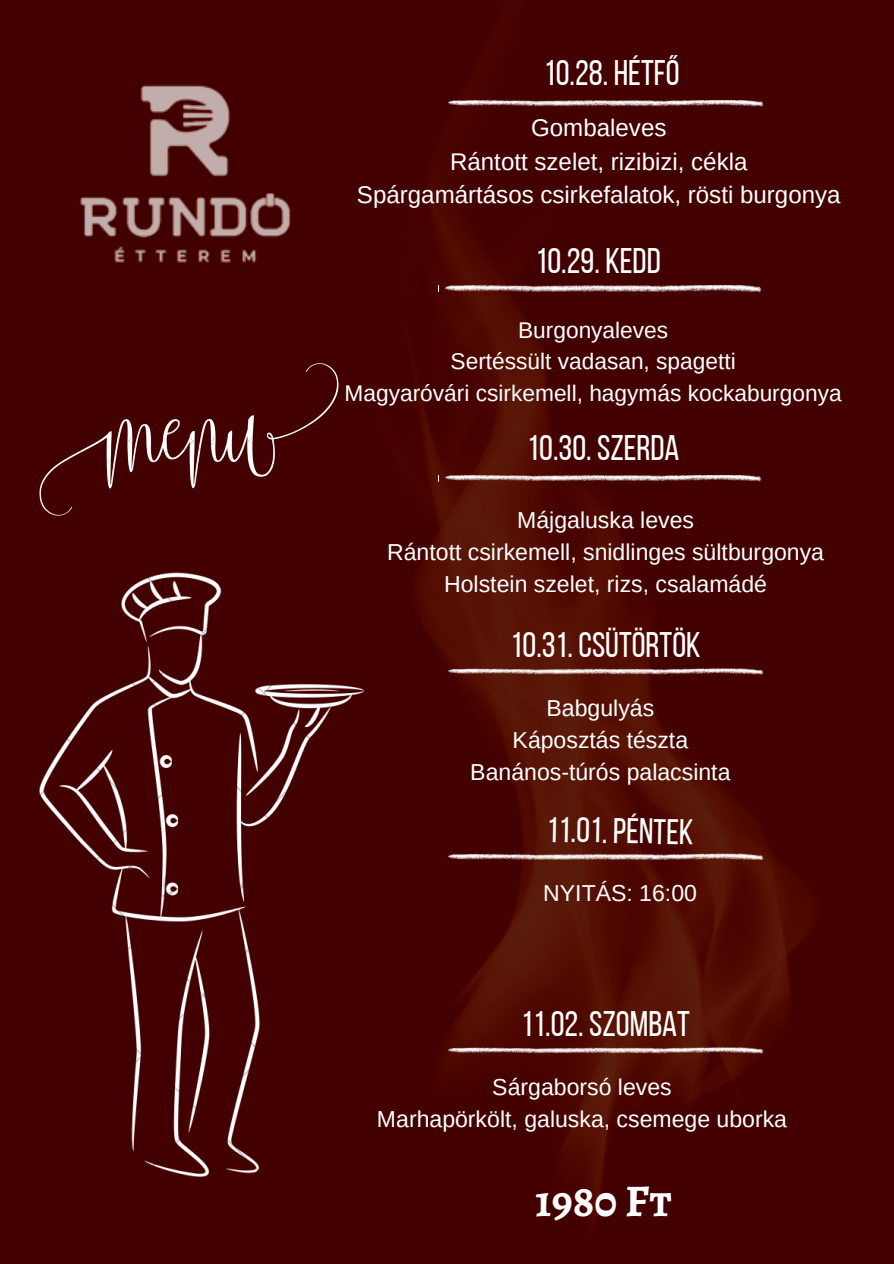
<style>
.page{position:relative;width:894px;height:1264px;background:#fff}
.page>*{position:absolute;margin:0;border:0;box-sizing:border-box;transform-origin:0 0}
.t1{font:700 45.3px "Alegreya SC";color:#fff}
.t2{font:35.55px "Bebas Neue";color:#fff}
.t3{font:35.4px "Bebas Neue";color:#fff}
.t4{font:24.15px "Arimo";color:#fff}
.t5{font:23.1px "Arimo";color:#fff}
.t6{font:22.65px "Arimo";color:#fff}
</style>
<div class="page">
<div style="left:0;top:0;width:893px;height:1263px;background:#430000"></div>
<img style="left:415px;top:106px;width:396px;height:1113px">
<svg style="left:448px;top:100px;width:316px;height:6px;background:#b59b9b"></svg>
<svg style="left:439px;top:285px;width:328px;height:7px;background:#af9291"></svg>
<svg style="left:439px;top:474px;width:328px;height:7px"></svg>
<svg style="left:441px;top:668px;width:328px;height:6px;background:#ad8e8b"></svg>
<svg style="left:441px;top:853px;width:328px;height:7px;background:#a78682"></svg>
<svg style="left:441px;top:1047px;width:328px;height:6px;background:#ae8e8a"></svg>
<img style="left:40px;top:363px;width:298px;height:152px">
<img style="left:40px;top:572px;width:323px;height:604px">
<img style="left:80px;top:85px;width:211px;height:178px">
<p class="t3" style="left:543px;top:59px;width:137px">10.28. HÉTFŐ</p>
<h2 class="t4" style="left:531px;top:114px;width:137px">Gombaleves</h2>
<p class="t4" style="left:450px;top:148px;width:299px">Rántott szelet, rizibizi, cékla</p>
<h1 class="t4" style="left:357px;top:181px;width:485px">Spárgamártásos csirkefalatok, rösti burgonya</h1>
<h2 class="t3" style="left:535px;top:247px;width:127px">10.29. KEDD</h2>
<p class="t6" style="left:518px;top:317px;width:152px">Burgonyaleves</p>
<p class="t6" style="left:450px;top:349px;width:286px">Sertéssült vadasan, spagetti</p>
<p class="t6" style="left:344px;top:380px;width:498px">Magyaróvári csirkemell, hagymás kockaburgonya</p>
<p class="t2" style="left:527px;top:433px;width:154px">10.30. SZERDA</p>
<p class="t5" style="left:517px;top:507px;width:178px">Májgaluska leves</p>
<p class="t5" style="left:387px;top:539px;width:438px">Rántott csirkemell, snidlinges sültburgonya</p>
<p class="t5" style="left:444px;top:571px;width:324px">Holstein szelet, rizs, csalamádé</p>
<h2 class="t2" style="left:510px;top:630px;width:192px">10.31. CSÜTÖRTÖK</h2>
<p class="t5" style="left:546px;top:695px;width:109px">Babgulyás</p>
<h2 class="t5" style="left:512px;top:727px;width:177px">Káposztás tészta</h2>
<p class="t5" style="left:470px;top:759px;width:261px">Banános-túrós palacsinta</p>
<p class="t2" style="left:547px;top:815px;width:148px;rotate:1deg">11.01. PÉNTEK</p>
<h3 class="t5" style="left:543px;top:880px;width:155px">NYITÁS: 16:00</h3>
<h2 class="t2" style="left:521px;top:1009px;width:170px">11.02. SZOMBAT</h2>
<p class="t5" style="left:492px;top:1073px;width:181px">Sárgaborsó leves</p>
<p class="t5" style="left:377px;top:1105px;width:411px">Marhapörkölt, galuska, csemege uborka</p>
<p class="t1" style="left:535px;top:1169px;width:138px">1980 Ft</p>
</div>
